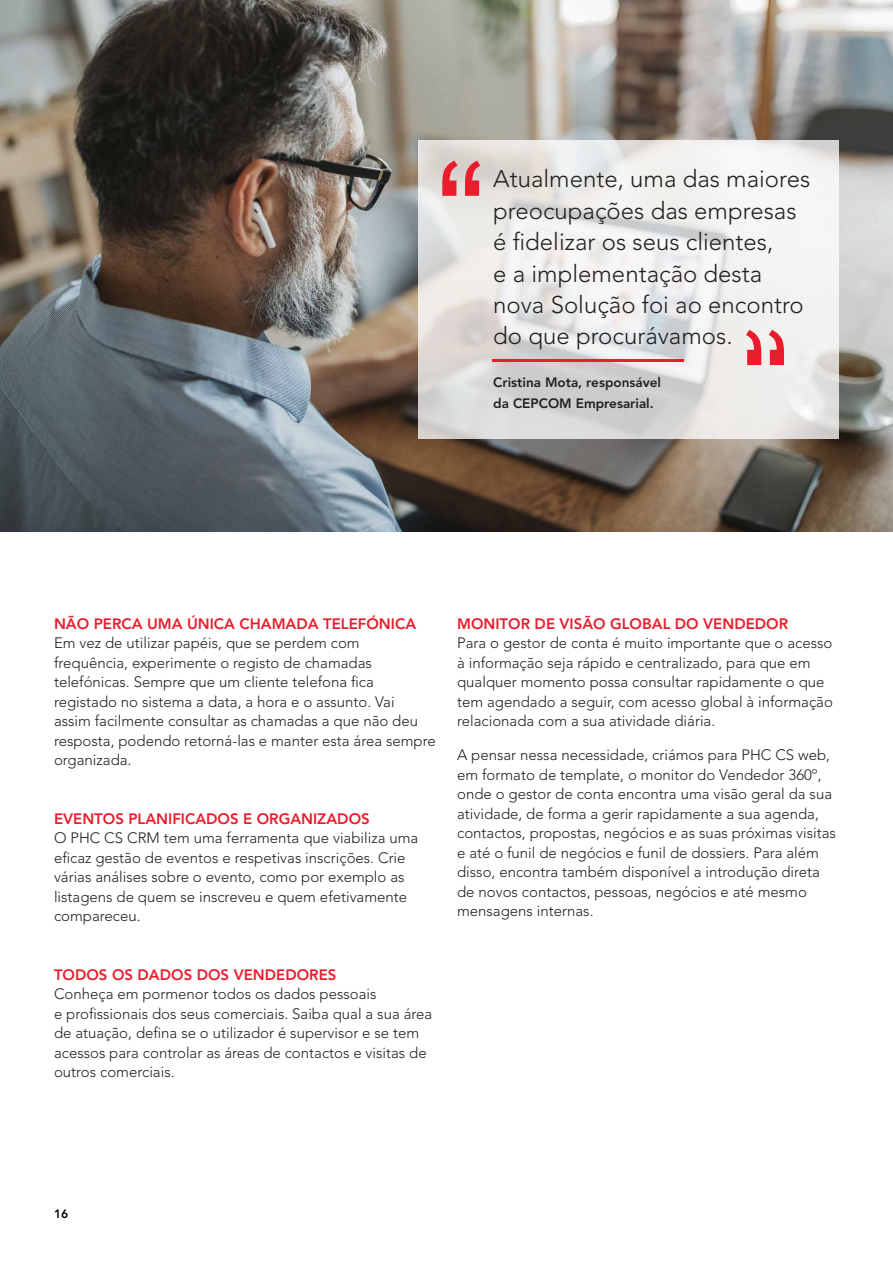
<style>
.page{position:relative;width:893px;height:1263px;background:#fff}
.page>*{position:absolute;margin:0;border:0;box-sizing:border-box;transform-origin:0 0}
.t1{font:150px "Arial";color:#ea1d2c}
.t2{font:300 24px/31.5px "Avenir LT Std";color:#222121}
.t3{font:300 15px/19.5px "Avenir LT Std";color:#222121}
.t4{font:800 15px "Avenir LT Std";color:#ea1d2c}
.t5{font:800 13.5px/21px "Avenir LT Std";color:#222121}
.t6{font:800 12px "Avenir LT Std";color:#000}
</style>
<div class="page">
<img style="left:0;top:0;width:893px;height:531px">
<svg style="left:419px;top:140px;width:420px;height:298px"></svg>
<hr style="left:493px;top:359px;width:191px;height:3px;background:#ea1d2c">
<svg style="left:746px;top:330px;width:38px;height:35px"></svg>
<h1 class="t1" style="left:436px;top:114px;width:51px">“</h1>
<h2 class="t2" style="left:493px;top:163px;width:319px">Atualmente, uma das maiores preocupações das empresas é fidelizar os seus clientes,<br>e a implementação desta nova Solução foi ao encontro do que procurávamos.</h2>
<p class="t5" style="left:493px;top:371px;width:169px">Cristina Mota, responsável da CEPCOM Empresarial.</p>
<p class="t4" style="left:54px;top:615px;width:364px">NÃO PERCA UMA ÚNICA CHAMADA TELEFÓNICA</p>
<p class="t3" style="left:54px;top:633px;width:383px">Em vez de utilizar papéis, que se perdem com frequência, experimente o registo de chamadas telefónicas. Sempre que um cliente telefona fica registado no sistema a data, a hora e o assunto. Vai<br>assim facilmente consultar as chamadas a que não deu resposta, podendo retorná-las e manter esta área sempre organizada.</p>
<p class="t4" style="left:54px;top:810px;width:317px">EVENTOS PLANIFICADOS E ORGANIZADOS</p>
<p class="t3" style="left:54px;top:828px;width:366px">O PHC CS CRM tem uma ferramenta que viabiliza uma eficaz gestão de eventos e respetivas inscrições. Crie várias análises sobre o evento, como por exemplo as listagens de quem se inscreveu e quem efetivamente compareceu.</p>
<p class="t4" style="left:54px;top:966px;width:284px">TODOS OS DADOS DOS VENDEDORES</p>
<p class="t3" style="left:54px;top:984px;width:380px">Conheça em pormenor todos os dados pessoais<br>e profissionais dos seus comerciais. Saiba qual a sua área de atuação, defina se o utilizador é supervisor e se tem acessos para controlar as áreas de contactos e visitas de outros comerciais.</p>
<p class="t4" style="left:457px;top:615px;width:333px">MONITOR DE VISÃO GLOBAL DO VENDEDOR</p>
<p class="t3" style="left:457px;top:633px;width:377px">Para o gestor de conta é muito importante que o acesso à informação seja rápido e centralizado, para que em qualquer momento possa consultar rapidamente o que tem agendado a seguir, com acesso global à informação relacionada com a sua atividade diária.</p>
<p class="t3" style="left:457px;top:745px;width:380px">A pensar nessa necessidade, criámos para PHC CS web, em formato de template, o monitor do Vendedor 360º, onde o gestor de conta encontra uma visão geral da sua atividade, de forma a gerir rapidamente a sua agenda, contactos, propostas, negócios e as suas próximas visitas e até o funil de negócios e funil de dossiers. Para além disso, encontra também disponível a introdução direta de novos contactos, pessoas, negócios e até mesmo mensagens internas.</p>
<p class="t6" style="left:54px;top:1207px;width:16px">16</p>
</div>
